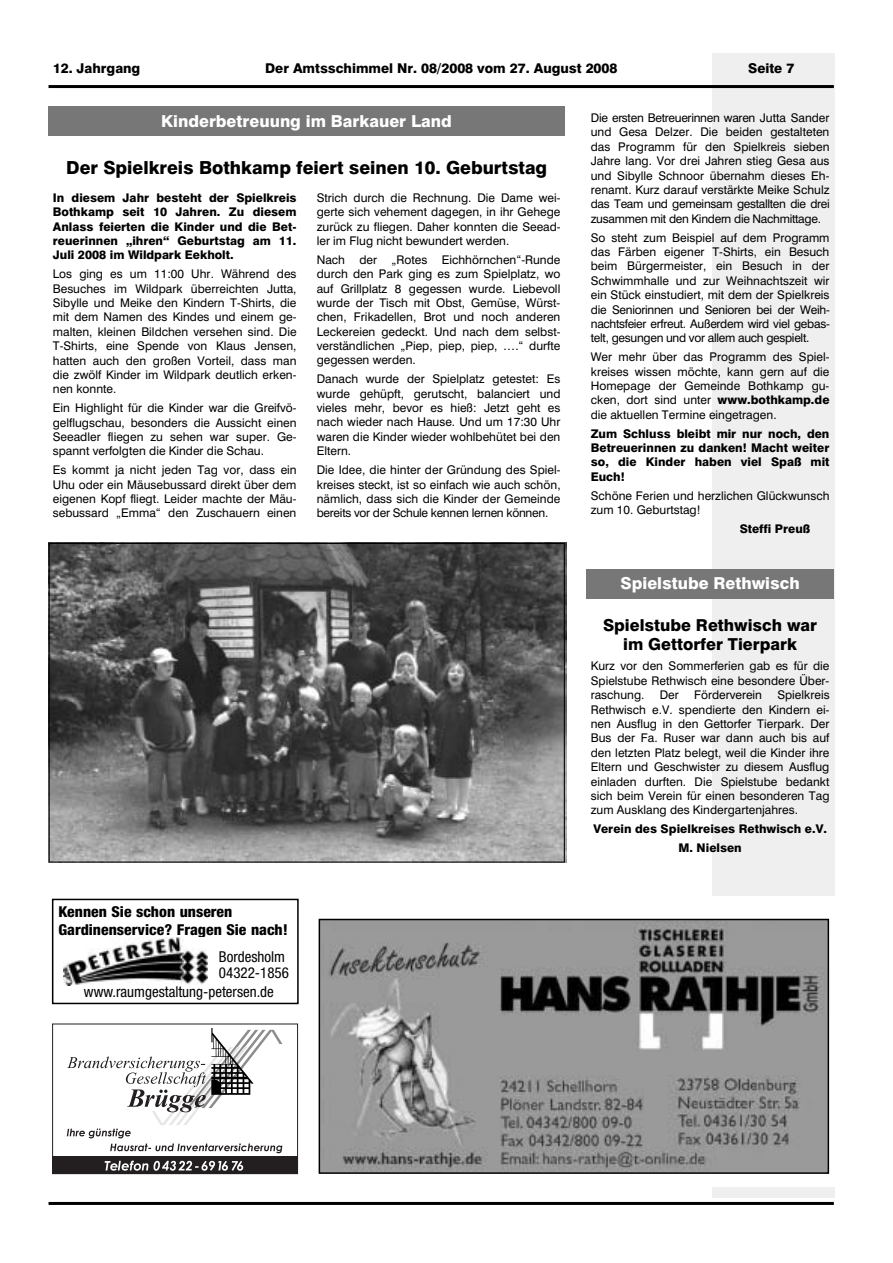
<style>
.page{position:relative;width:893px;height:1263px;background:#fff}
.page>*{position:absolute;margin:0;border:0;box-sizing:border-box;transform-origin:0 0}
.t1{font:21px/25.2px "Swis 721 Hv BT";color:#000}
.t2{font:18px "Swis 721 Hv BT";color:#000}
.t3{font:16.5px "Swis 721 Hv BT";color:#fff}
.t4{font:16.5px/19.8px "Swis 721 Hv BT";color:#000;text-align:center}
.t5{font:800 condensed 15px/18px "Helvetica Neue";color:#000;scale:1.05 1}
.t6{font:condensed 15px/16.2px "Helvetica Neue";color:#000}
.t7{font:13.5px "Swis 721 Hv BT";color:#000}
.t8{font:12px/14.4px "Swis 721 BT";color:#000;text-align:justify}
.t9{font:12px/14.4px "Swis 721 Hv BT";color:#000;text-align:justify}
.s1{font-family:"Swis 721 Hv BT"}
</style>
<div class="page">
<div style="left:712px;top:53px;width:123px;height:1144px;background:#efefef"></div>
<hr style="left:49px;top:1202px;width:784px;height:3px;background:#000">
<hr style="left:49px;top:85px;width:784px;height:3px;background:#000">
<div style="left:48px;top:106px;width:517px;height:30px;background:#777"></div>
<svg style="left:49px;top:543px;width:516px;height:320px;background:#616161"></svg>
<div style="left:586px;top:569px;width:247px;height:29px;background:#777"></div>
<svg style="left:52px;top:1023px;width:244px;height:152px"></svg>
<div style="left:52px;top:1024px;width:246px;height:150px;border:1px solid #231f20"></div>
<div style="left:314px;top:897px;width:528px;height:290px;background:#fff"></div>
<img style="left:321px;top:922px;width:505px;height:249px">
<div style="left:318px;top:919px;width:511px;height:255px;border:2px solid #000"></div>
<div style="left:52px;top:899px;width:247px;height:105px;border:2px solid #000"></div>
<img style="left:64px;top:938px;width:143px;height:47px">
<p class="t7" style="left:53px;top:64px;width:89px">12. Jahrgang</p>
<p class="t7" style="left:265px;top:64px;width:354px">Der Amtsschimmel Nr. 08/2008 vom 27. August 2008</p>
<p class="t7" style="left:748px;top:64px;width:48px">Seite 7</p>
<h3 class="t3" style="left:161px;top:115px;width:292px">Kinderbetreuung im Barkauer Land</h3>
<p class="t8" style="left:590px;top:112px;width:240px">Die ersten Betreuerinnen waren Jutta Sander und Gesa Delzer. Die beiden gestalteten das Programm für den Spielkreis sieben Jahre lang. Vor drei Jahren stieg Gesa aus und Sibylle Schnoor übernahm dieses Eh&shy;renamt. Kurz darauf verstärkte Meike Schulz das Team und gemeinsam gestallten die drei zusammen mit den Kindern die Nachmittage.</p>
<p class="t8" style="left:590px;top:232px;width:240px">So steht zum Beispiel auf dem Programm das Färben eigener T-Shirts, ein Besuch beim Bürgermeister, ein Besuch in der Schwimmhalle und zur Weihnachtszeit wir ein Stück einstudiert, mit dem der Spielkreis die Seniorinnen und Senioren bei der Weih&shy;nachtsfeier erfreut. Außerdem wird viel gebas&shy;telt, gesungen und vor allem auch gespielt.</p>
<p class="t8" style="left:590px;top:351px;width:240px">Wer mehr über das Programm des Spiel&shy;kreises wissen möchte, kann gern auf die Homepage der Gemeinde Bothkamp gu&shy;cken, dort sind unter <span class="s1">www.bothkamp.de </span>die aktuellen Termine eingetragen.</p>
<p class="t9" style="left:590px;top:427px;width:240px">Zum Schluss bleibt mir nur noch, den Betreuerinnen zu danken! Macht weiter so, die Kinder haben viel Spaß mit Euch!</p>
<p class="t8" style="left:590px;top:490px;width:240px">Schöne Ferien und herzlichen Glückwunsch zum 10. Geburtstag!</p>
<p class="t9" style="left:739px;top:523px;width:72px">Steffi Preuß</p>
<h2 class="t2" style="left:66px;top:161px;width:482px">Der Spielkreis Bothkamp feiert seinen 10. Geburtstag</h2>
<p class="t9" style="left:53px;top:192px;width:245px">In diesem Jahr besteht der Spielkreis Bothkamp seit 10 Jahren. Zu diesem Anlass feierten die Kinder und die Bet&shy;reuerinnen „ihren“ Geburtstag am 11.<br>Juli 2008 im Wildpark Eekholt.</p>
<p class="t8" style="left:53px;top:268px;width:245px">Los ging es um 11:00 Uhr. Während des Besuches im Wildpark überreichten Jutta, Sibylle und Meike den Kindern T-Shirts, die mit dem Namen des Kindes und einem ge&shy;malten, kleinen Bildchen versehen sind. Die T-Shirts, eine Spende von Klaus Jensen, hatten auch den großen Vorteil, dass man die zwölf Kinder im Wildpark deutlich erken&shy;nen konnte.</p>
<p class="t8" style="left:53px;top:402px;width:245px">Ein Highlight für die Kinder war die Greifvö&shy;gelflugschau, besonders die Aussicht einen Seeadler fliegen zu sehen war super. Ge&shy;spannt verfolgten die Kinder die Schau.</p>
<p class="t8" style="left:53px;top:464px;width:245px">Es kommt ja nicht jeden Tag vor, dass ein Uhu oder ein Mäusebussard direkt über dem eigenen Kopf fliegt. Leider machte der Mäu&shy;sebussard „Emma“ den Zuschauern einen</p>
<p class="t8" style="left:317px;top:192px;width:245px">Strich durch die Rechnung. Die Dame wei&shy;gerte sich vehement dagegen, in ihr Gehege zurück zu fliegen. Daher konnten die Seead&shy;ler im Flug nicht bewundert werden.</p>
<p class="t8" style="left:317px;top:254px;width:245px">Nach der „Rotes Eichhörnchen“-Runde durch den Park ging es zum Spielplatz, wo auf Grillplatz 8 gegessen wurde. Liebevoll wurde der Tisch mit Obst, Gemüse, Würst&shy;chen, Frikadellen, Brot und noch anderen Leckereien gedeckt. Und nach dem selbst&shy;verständlichen „Piep, piep, piep, ….“ durfte gegessen werden.</p>
<p class="t8" style="left:317px;top:373px;width:245px">Danach wurde der Spielplatz getestet: Es wurde gehüpft, gerutscht, balanciert und vieles mehr, bevor es hieß: Jetzt geht es nach wieder nach Hause. Und um 17:30 Uhr waren die Kinder wieder wohlbehütet bei den Eltern.</p>
<p class="t8" style="left:317px;top:464px;width:245px">Die Idee, die hinter der Gründung des Spiel&shy;kreises steckt, ist so einfach wie auch schön, nämlich, dass sich die Kinder der Gemeinde bereits vor der Schule kennen lernen können.</p>
<h1 class="t1" style="left:54px;top:891px;width:159px">Gebr. Petersen<br>25 mm x 1</h1>
<p class="t5" style="left:58px;top:904px;width:220px">Kennen Sie schon unseren<br>Gardinenservice? Fragen Sie nach!</p>
<p class="t6" style="left:219px;top:950px;width:72px">Bordesholm<br>04322-1856</p>
<p class="t6" style="left:84px;top:985px;width:191px">www.raumgestaltung-petersen.de</p>
<h3 class="t3" style="left:620px;top:578px;width:181px">Spielstube Rethwisch</h3>
<h3 class="t4" style="left:603px;top:617px;width:216px">Spielstube Rethwisch war im Gettorfer Tierpark</h3>
<p class="t8" style="left:590px;top:660px;width:240px">Kurz vor den Sommerferien gab es für die Spielstube Rethwisch eine besondere Über&shy;raschung.</p>
<p class="t8" style="left:590px;top:689px;width:240px;text-indent:186px">Spielkreis Rethwisch e.V. spendierte den Kindern ei&shy;nen Ausflug in den Gettorfer Tierpark. Der Bus der Fa. Ruser war dann auch bis auf den letzten Platz belegt, weil die Kinder ihre Eltern und Geschwister zu diesem Ausflug einladen durften. Die Spielstube bedankt sich beim Verein für einen besonderen Tag zum Ausklang des Kindergartenjahres.</p>
<p class="t9" style="left:593px;top:821px;width:235px;line-height:18.9px;text-align:center">Verein des Spielkreises Rethwisch e.V.<br>M. Nielsen</p>
<p class="t8" style="left:659px;top:689px;width:21px">Der</p>
<p class="t8" style="left:694px;top:689px;width:69px">Förderverein</p>
</div>
